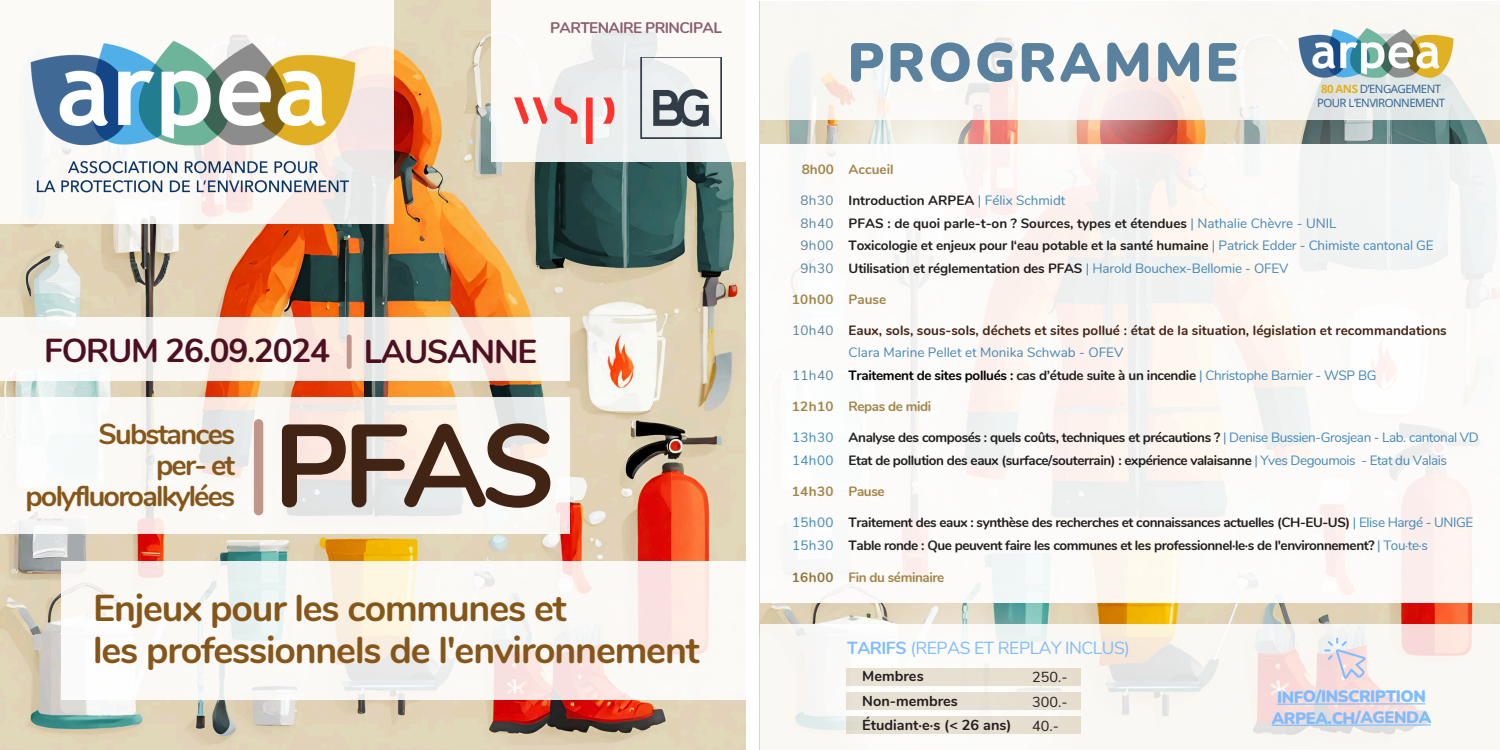
<style>
.page{position:relative;width:1500px;height:750px;background:#fff}
.page>*{position:absolute;margin:0;border:0;box-sizing:border-box;transform-origin:0 0}
.t1{font:700 116.65px "Nunito";color:#422415}
.t2{font:900 54.4px "Nunito";letter-spacing:.05em;color:#5a829e}
.t3{font:700 37.45px/42.4px "Nunito";letter-spacing:-.03em;color:#865619}
.t4{font:700 33.1px "Nunito";letter-spacing:-.035em;color:#4d1022}
.t5{font:700 28.8px/30.9px "Nunito";letter-spacing:-.06em;color:#865619;text-align:right}
.t6{font:17.5px "Nunito";letter-spacing:-.025em;color:#7ebcff}
.t7{font:900 16.55px/21.1px "Nunito";letter-spacing:-.03em;color:#7ebcff;text-align:center}
.t8{font:700 15.35px "Nunito";letter-spacing:-.035em;color:#8b5c6a}
.t9{font:700 14.45px "Nunito";color:#211d1d}
.t10{font:14.45px "Nunito";color:#211d1d}
.t11{font:700 13.5px "Nunito";letter-spacing:-.03em;color:#211d1d}
.t12{font:700 13.5px "Nunito";letter-spacing:-.03em;color:#a28447}
.t13{font:700 13.45px "Nunito";letter-spacing:-.025em;color:#211d1d}
.t14{font:700 13.45px "Nunito";color:#211d1d}
.t15{font:700 13.45px "Nunito";color:#422415}
.t16{font:13.45px "Nunito";color:#4387b8}
.t17{font:700 13.45px "Nunito";color:#a28447}
.t18{font:13.45px "Nunito";letter-spacing:.03em;color:#5a829e}
.t19{font:700 13.45px "Nunito";letter-spacing:-.03em;color:#a28447}
.t20{font:700 13.45px "Nunito";letter-spacing:.03em;color:#8f743d}
.t21{font:11.45px/13.6px "Open Sans";letter-spacing:-.045em;color:#305e8b;text-align:center}
.s1{font-weight:700;color:#e1b124}
.s2{font-weight:400;color:#4387b8}
.s3{color:#000}
.s4{font-weight:700}
</style>
<div class="page">
<img style="left:760px;top:120px;width:740px;height:504px">
<div style="left:760px;top:0;width:740px;height:120px;background:#f9f8f2"></div>
<div style="left:760px;top:144px;width:740px;height:459px;background:#fff"></div>
<img style="left:813px;top:50px;width:221px;height:213px">
<img style="left:932px;top:0;width:231px;height:221px">
<svg style="left:760px;top:624px;width:740px;height:126px;fill:#faf7f3"></svg>
<img style="left:823px;top:638px;width:11px;height:112px">
<img style="left:1163px;top:0;width:337px;height:346px">
<img style="left:834px;top:575px;width:263px;height:175px">
<div style="left:846px;top:717px;width:235px;height:17px;background:#e6dfd1"></div>
<div style="left:846px;top:693px;width:235px;height:17px;background:#e7e0d2"></div>
<div style="left:846px;top:669px;width:235px;height:17px;background:#e7dfd1"></div>
<img style="left:1293px;top:21px;width:168px;height:61px">
<svg style="left:1324px;top:638px;width:42px;height:41px"></svg>
<svg style="left:1277px;top:703px;width:149px;height:2px"></svg>
<svg style="left:1272px;top:724px;width:159px;height:2px"></svg>
<img style="left:0;top:0;width:746px;height:750px">
<svg style="left:61px;top:561px;width:685px;height:138px;fill:#fbf9f5"></svg>
<svg style="left:492px;top:0;width:254px;height:162px"></svg>
<svg style="left:0;top:318px;width:570px;height:63px;fill:#fbf6f1"></svg>
<svg style="left:0;top:398px;width:570px;height:136px;fill:#fbf9f5"></svg>
<div style="left:254px;top:424px;width:9px;height:87px;background:#bf968a"></div>
<div style="left:347px;top:337px;width:5px;height:30px;background:#bf968a"></div>
<img style="left:514px;top:58px;width:208px;height:86px">
<svg style="left:0;top:0;width:394px;height:224px"></svg>
<img style="left:17px;top:27px;width:355px;height:181px">
<p class="t8" style="left:550px;top:17px;width:173px">PARTENAIRE PRINCIPAL</p>
<p class="t4" style="left:44px;top:329px;width:287px">FORUM 26.09.2024</p>
<h6 class="t4" style="left:364px;top:330px;width:175px">LAUSANNE</h6>
<p class="t5" style="left:25px;top:419px;width:211px">Substances<br>per- et polyfluoroalkylées</p>
<p class="t1" style="left:273px;top:389px;width:284px">PFAS</p>
<p class="t3" style="left:93px;top:587px;width:608px">Enjeux pour les communes et<br>les professionnels de l'environnement</p>
<p class="t2" style="left:848px;top:26px;width:393px">PROGRAMME</p>
<p class="t21" style="left:1317px;top:82px;width:130px"><span class="s1">80 ANS</span> D’ENGAGEMENT<br>POUR L’ENVIRONNEMENT</p>
<p class="t17" style="left:802px;top:160px;width:34px">8h00</p>
<p class="t18" style="left:801px;top:191px;width:35px">8h30</p>
<p class="t18" style="left:801px;top:214px;width:35px">8h40</p>
<p class="t18" style="left:801px;top:237px;width:35px">9h00</p>
<p class="t18" style="left:801px;top:260px;width:35px">9h30</p>
<p class="t17" style="left:792px;top:290px;width:43px">10h00</p>
<p class="t18" style="left:792px;top:321px;width:43px">10h40</p>
<p class="t18" style="left:792px;top:367px;width:43px">11h40</p>
<p class="t17" style="left:792px;top:397px;width:43px">12h10</p>
<p class="t16" style="left:792px;top:428px;width:43px">13h30</p>
<p class="t16" style="left:792px;top:451px;width:43px">14h00</p>
<p class="t17" style="left:792px;top:482px;width:43px">14h30</p>
<p class="t16" style="left:792px;top:514px;width:43px">15h00</p>
<p class="t16" style="left:792px;top:537px;width:43px">15h30</p>
<p class="t20" style="left:792px;top:568px;width:43px">16h00</p>
<p class="t17" style="left:849px;top:160px;width:46px">Accueil</p>
<p class="t14" style="left:849px;top:191px;width:218px">Introduction ARPEA <span class="s2">| Félix Schmidt</span></p>
<p class="t14" style="left:849px;top:214px;width:489px">PFAS : de quoi parle-t-on ? Sources, types et étendues <span class="s2">| Nathalie Chèvre - UNIL</span></p>
<p class="t13" style="left:849px;top:237px;width:586px">Toxicologie et enjeux pour l‘eau potable et la santé humaine <span class="s2">| Patrick Edder - Chimiste cantonal GE</span></p>
<p class="t13" style="left:849px;top:260px;width:441px">Utilisation et réglementation des PFAS <span class="s2">| Harold Bouchex-Bellomie - OFEV</span></p>
<p class="t17" style="left:849px;top:290px;width:39px">Pause</p>
<p class="t15" style="left:849px;top:321px;width:600px">Eaux, sols, sous-sols, déchets et sites pollué : état de la situation, législation et recommandations</p>
<p class="t16" style="left:849px;top:344px;width:276px">Clara Marine Pellet et Monika Schwab - OFEV</p>
<p class="t13" style="left:849px;top:367px;width:529px"><span class="s3">Traitement de sites pollués :</span> cas d’étude suite à un incendie <span class="s2">| Christophe Barnier - WSP BG</span></p>
<p class="t19" style="left:849px;top:397px;width:84px">Repas de midi</p>
<p class="t13" style="left:849px;top:428px;width:632px">Analyse des composés : quels coûts, techniques et précautions ? <span class="s2">| Denise Bussien-Grosjean - Lab. cantonal VD</span></p>
<p class="t13" style="left:849px;top:451px;width:600px">Etat de pollution des eaux (surface/souterrain) : expérience valaisanne <span class="s2">| Yves Degoumois - Etat du Valais</span></p>
<p class="t17" style="left:849px;top:482px;width:37px">Pause</p>
<p class="t11" style="left:849px;top:514px;width:626px">Traitement des eaux : synthèse des recherches et connaissances actuelles (CH-EU-US) <span class="s2">| Elise Hargé - UNIGE</span></p>
<p class="t11" style="left:849px;top:537px;width:581px">Table ronde : Que peuvent faire les communes et les professionnel·le·s de l'environnement? <span class="s2">| Tou·te·s</span></p>
<p class="t12" style="left:849px;top:568px;width:97px">Fin du séminaire</p>
<h2 class="t6" style="left:847px;top:636px;width:284px"><span class="s4">TARIFS</span> (REPAS ET REPLAY INCLUS)</h2>
<p class="t9" style="left:862px;top:667px;width:63px">Membres</p>
<h4 class="t9" style="left:862px;top:691px;width:97px">Non-membres</h4>
<h4 class="t9" style="left:862px;top:716px;width:151px">Étudiant·e·s (&lt; 26 ans)</h4>
<h5 class="t10" style="left:1032px;top:668px;width:37px">250.-</h5>
<h1 class="t10" style="left:1032px;top:692px;width:37px">300.-</h1>
<h3 class="t10" style="left:1032px;top:716px;width:28px">40.-</h3>
<p class="t7" style="left:1272px;top:686px;width:161px">INFO/INSCRIPTION<br>ARPEA.CH/AGENDA</p>
</div>
